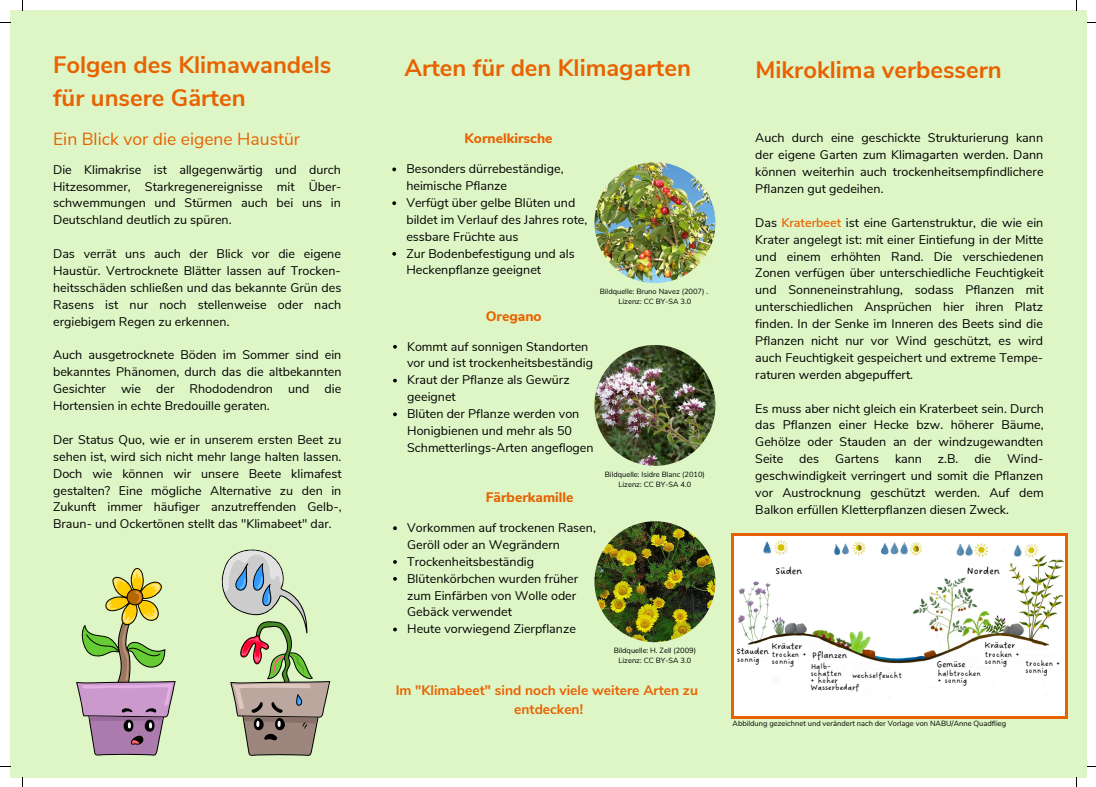
<style>
.page{position:relative;width:1096px;height:787px;background:#fff}
.page>*{position:absolute;margin:0;border:0;box-sizing:border-box;transform-origin:0 0}
.t1{font:700 23.75px/32.9px "Nunito Sans";color:#e86201}
.t2{font:17.5px "Nunito Sans";color:#e86201}
.t3{font:700 13.75px/18.8px "Nunito Sans";color:#e86201;text-align:center}
.t4{font:800 13.75px "Nunito Sans";color:#e86201}
.t5{font:12.5px/16.9px "Nunito Sans";color:#000;text-align:justify}
.t6{font:10.62px "DO Sans Regular";color:#000}
.t7{font:9.38px "DO Sans Regular";color:#000}
.t8{font:8.62px/7.1px "DO Sans Regular Alt";color:#000}
.t9{font:7.5px/10px "Nunito Sans";color:#000;text-align:center}
.s1{font-weight:600;color:#e86201}
</style>
<div class="page">
<div style="left:10px;top:10px;width:1076px;height:768px;background:#def6c6"></div>
<svg style="left:221px;top:549px;width:110px;height:207px"></svg>
<svg style="left:76px;top:568px;width:100px;height:188px"></svg>
<img style="left:594px;top:162px;width:121px;height:121px;border-radius:50%">
<svg style="left:392px;top:168px;width:4px;height:3px"></svg>
<svg style="left:392px;top:201px;width:4px;height:4px"></svg>
<svg style="left:392px;top:252px;width:4px;height:4px"></svg>
<svg style="left:393px;top:345px;width:4px;height:4px"></svg>
<svg style="left:393px;top:379px;width:4px;height:3px"></svg>
<svg style="left:393px;top:412px;width:4px;height:4px"></svg>
<svg style="left:393px;top:526px;width:4px;height:4px"></svg>
<svg style="left:393px;top:560px;width:4px;height:4px"></svg>
<svg style="left:393px;top:577px;width:4px;height:4px"></svg>
<svg style="left:393px;top:628px;width:4px;height:3px"></svg>
<svg style="left:731px;top:533px;width:336px;height:185px;background:#eb7b2a"></svg>
<img style="left:734px;top:536px;width:330px;height:179px">
<img style="left:594px;top:345px;width:121px;height:121px;border-radius:50%">
<img style="left:594px;top:521px;width:121px;height:121px;border-radius:50%">
<h1 class="t1" style="left:53px;top:49px;width:280px">Folgen des Klimawandels für unsere Gärten</h1>
<h2 class="t2" style="left:53px;top:127px;width:248px">Ein Blick vor die eigene Haustür</h2>
<p class="t5" style="left:53px;top:161px;width:290px">Die Klimakrise ist allgegenwärtig und durch Hitzesommer, Starkregenereignisse mit Über&shy;schwemmungen und Stürmen auch bei uns in Deutschland deutlich zu spüren.</p>
<p class="t5" style="left:53px;top:246px;width:290px">Das verrät uns auch der Blick vor die eigene Haustür. Vertrocknete Blätter lassen auf Trocken&shy;heitsschäden schließen und das bekannte Grün des Rasens ist nur noch stellenweise oder nach ergiebigem Regen zu erkennen.</p>
<p class="t5" style="left:53px;top:347px;width:290px">Auch ausgetrocknete Böden im Sommer sind ein bekanntes Phänomen, durch das die altbekannten Gesichter wie der Rhododendron und die Hortensien in echte Bredouille geraten.</p>
<p class="t5" style="left:53px;top:431px;width:290px">Der Status Quo, wie er in unserem ersten Beet zu sehen ist, wird sich nicht mehr lange halten lassen.<br>Doch wie können wir unsere Beete klimafest gestalten? Eine mögliche Alternative zu den in Zukunft immer häufiger anzutreffenden Gelb-, Braun- und Ockertönen stellt das "Klimabeet" dar.</p>
<h1 class="t1" style="left:404px;top:51px;width:288px">Arten für den Klimagarten</h1>
<h1 class="t1" style="left:755px;top:54px;width:248px">Mikroklima verbessern</h1>
<p class="t4" style="left:464px;top:129px;width:89px">Kornelkirsche</p>
<p class="t5" style="left:406px;top:161px;width:182px;text-align:left">Besonders dürrebeständige, heimische Pflanze<br>Verfügt über gelbe Blüten und bildet im Verlauf des Jahres rote, essbare Früchte aus<br>Zur Bodenbefestigung und als<br>Heckenpflanze geeignet</p>
<p class="t4" style="left:485px;top:307px;width:57px">Oregano</p>
<p class="t5" style="left:407px;top:338px;width:188px;text-align:left">Kommt auf sonnigen Standorten vor und ist trockenheitsbeständig<br>Kraut der Pflanze als Gewürz geeignet<br>Blüten der Pflanze werden von<br>Honigbienen und mehr als 50<br>Schmetterlings-Arten angeflogen</p>
<p class="t4" style="left:485px;top:488px;width:89px">Färberkamille</p>
<p class="t5" style="left:407px;top:519px;width:190px;text-align:left">Vorkommen auf trockenen Rasen,<br>Geröll oder an Wegrändern<br>Trockenheitsbeständig<br>Blütenkörbchen wurden früher zum Einfärben von Wolle oder<br>Gebäck verwendet<br>Heute vorwiegend Zierpflanze</p>
<p class="t9" style="left:599px;top:287px;width:110px">Bildquelle: Bruno Navez (2007) .<br>Lizenz: CC BY-SA 3.0</p>
<p class="t9" style="left:605px;top:469px;width:101px">Bildquelle: Isidre Blanc (2010)<br>Lizenz: CC BY-SA 4.0</p>
<p class="t9" style="left:613px;top:645px;width:84px">Bildquelle: H. Zell (2009)<br>Lizenz: CC BY-SA 3.0</p>
<p class="t3" style="left:395px;top:681px;width:304px">Im "Klimabeet" sind noch viele weitere Arten zu entdecken!</p>
<p class="t5" style="left:755px;top:130px;width:290px">Auch durch eine geschickte Strukturierung kann der eigene Garten zum Klimagarten werden. Dann können weiterhin auch trockenheitsempfindlichere Pflanzen gut gedeihen.</p>
<p class="t5" style="left:755px;top:214px;width:290px">Das <span class="s1">Kraterbeet</span> ist eine Gartenstruktur, die wie ein Krater angelegt ist: mit einer Eintiefung in der Mitte und einem erhöhten Rand. Die verschiedenen Zonen verfügen über unterschiedliche Feuchtigkeit und Sonneneinstrahlung, sodass Pflanzen mit unterschiedlichen Ansprüchen hier ihren Platz finden. In der Senke im Inneren des Beets sind die Pflanzen nicht nur vor Wind geschützt, es wird auch Feuchtigkeit gespeichert und extreme Tempe&shy;raturen werden abgepuffert.</p>
<p class="t5" style="left:755px;top:400px;width:290px">Es muss aber nicht gleich ein Kraterbeet sein. Durch das Pflanzen einer Hecke bzw. höherer Bäume, Gehölze oder Stauden an der windzugewandten Seite</p>
<p class="t5" style="left:799px;top:451px;width:21px">des</p>
<p class="t5" style="left:835px;top:451px;width:46px">Gartens</p>
<p class="t5" style="left:894px;top:451px;width:29px">kann</p>
<p class="t5" style="left:937px;top:451px;width:22px">z.B.</p>
<p class="t5" style="left:974px;top:451px;width:18px">die</p>
<p class="t5" style="left:755px;top:451px;width:290px;text-indent:252px">Wind&shy;geschwindigkeit verringert und somit die Pflanzen vor Austrocknung geschützt werden. Auf dem Balkon erfüllen Kletterpflanzen diesen Zweck.</p>
<p class="t6" style="left:775px;top:565px;width:28px">Süden</p>
<p class="t6" style="left:966px;top:565px;width:35px">Norden</p>
<p class="t7" style="left:771px;top:640px;width:32px">Kräuter</p>
<p class="t7" style="left:736px;top:646px;width:34px">Stauden</p>
<p class="t7" style="left:812px;top:649px;width:37px">Pflanzen</p>
<p class="t8" style="left:737px;top:656px;width:24px">sonnig</p>
<p class="t8" style="left:771px;top:651px;width:36px">trocken + sonnig</p>
<p class="t8" style="left:810px;top:663px;width:50px">Halb&shy;schatten<br>+ hoher<br>Wasserbedarf</p>
<p class="t8" style="left:852px;top:673px;width:52px">wechselfeucht</p>
<p class="t7" style="left:984px;top:640px;width:32px">Kräuter</p>
<p class="t8" style="left:984px;top:651px;width:36px">trocken + sonnig</p>
<p class="t8" style="left:1025px;top:660px;width:36px">trocken + sonnig</p>
<p class="t7" style="left:936px;top:659px;width:30px">Gemüse</p>
<p class="t8" style="left:937px;top:670px;width:45px">halbtrocken + sonnig</p>
<p class="t9" style="left:732px;top:718px;width:275px">Abbildung gezeichnet und verändert nach der Vorlage von NABU/Anne Quadflieg</p>
</div>
